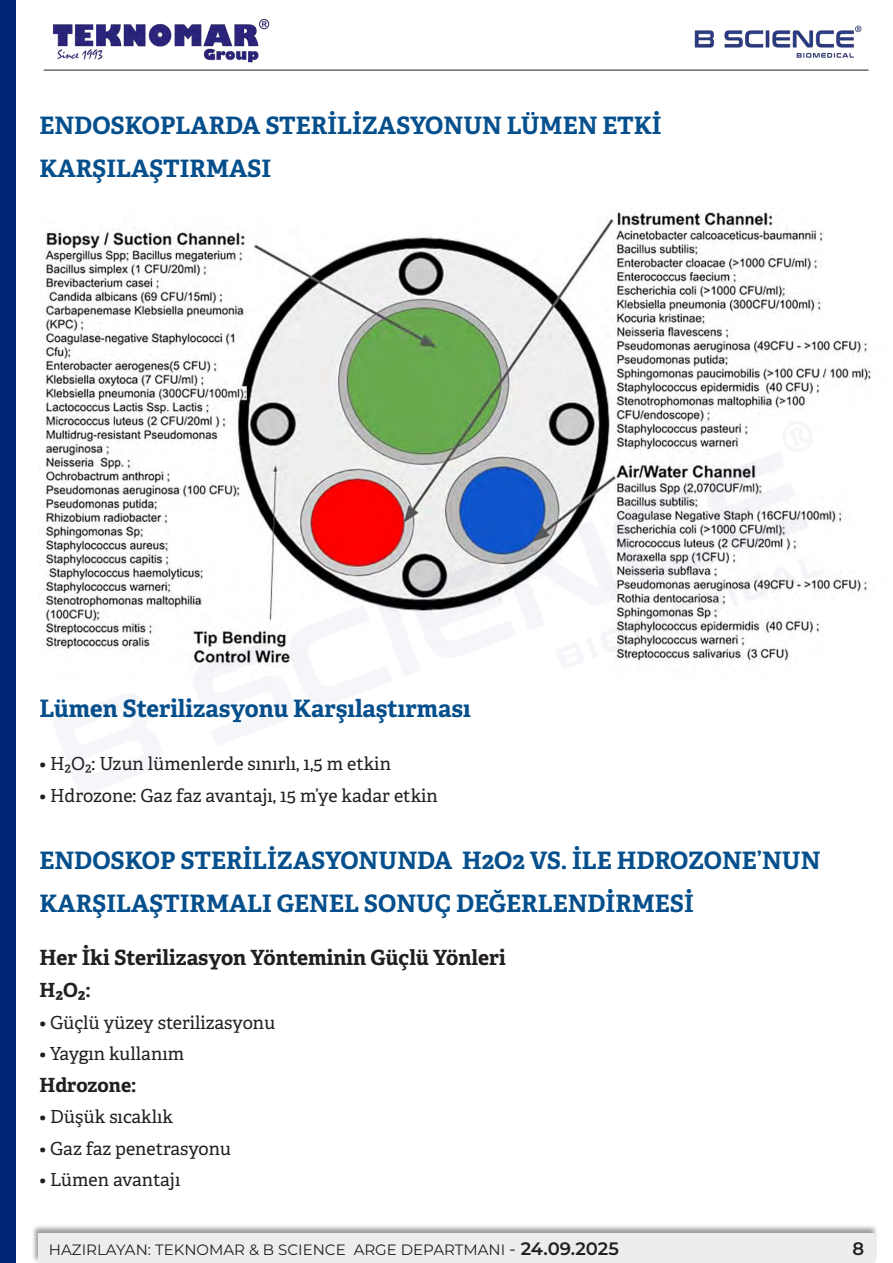
<style>
.page{position:relative;width:893px;height:1263px;background:#fff}
.page>*{position:absolute;margin:0;border:0;box-sizing:border-box;transform-origin:0 0}
.t1{font:700 24px/43.5px "Adelle";color:#044f8c}
.t2{font:700 21px "Adelle";color:#231f20}
.t3{font:700 19.5px "Adelle";color:#231f20}
.t4{font:18px "Adelle";color:#231f20}
.t5{font:600 18px "Montserrat";color:#231f20}
.t6{font:15px "Montserrat";color:#231f20}
.s1{font-size:18px}
.s2{font-weight:600;font-size:18px}
</style>
<div class="page">
<div style="left:32px;top:1224px;width:846px;height:39px;background:#231f20;opacity:.44"></div>
<div style="left:38px;top:1233px;width:836px;height:30px;background:#ededed"></div>
<img style="left:52px;top:18px;width:218px;height:45px">
<img style="left:694px;top:25px;width:168px;height:33px">
<hr style="left:44px;top:70px;width:824px;height:1px;background:#231f20">
<img style="left:44px;top:212px;width:826px;height:158px">
<div style="left:0;top:0;width:16px;height:1263px;background:#002578"></div>
<img style="left:43px;top:370px;width:828px;height:311px">
<p class="t1" style="left:39px;top:103px;width:624px">ENDOSKOPLARDA STERILIZASYONUN LÜMEN ETKI</p>
<p class="t1" style="left:39px;top:147px;width:233px">KARŞILAŞTIRMASI</p>
<p class="t1" style="left:39px;top:687px;width:433px">Lümen Sterilizasyonu Karşılaştırması</p>
<p class="t4" style="left:39px;top:753px;width:353px">• H₂O₂: Uzun lümenlerde sınırlı, 1,5 m etkin</p>
<p class="t4" style="left:39px;top:784px;width:400px">• Hdrozone: Gaz faz avantajı, 15 m’ye kadar etkin</p>
<p class="t1" style="left:39px;top:839px;width:783px">ENDOSKOP STERILIZASYONUNDA H2O2 VS. ILE HDROZONE’NUN<br>KARŞILAŞTIRMALI GENEL SONUÇ DEĞERLENDIRMESI</p>
<p class="t2" style="left:39px;top:945px;width:468px">Her İki Sterilizasyon Yönteminin Güçlü Yönleri</p>
<p class="t3" style="left:39px;top:978px;width:53px">H₂O₂:</p>
<p class="t4" style="left:39px;top:1011px;width:237px">• Güçlü yüzey sterilizasyonu</p>
<p class="t4" style="left:39px;top:1042px;width:146px">• Yaygın kullanım</p>
<p class="t3" style="left:39px;top:1072px;width:99px">Hdrozone:</p>
<p class="t4" style="left:39px;top:1105px;width:135px">• Düşük sıcaklık</p>
<p class="t4" style="left:39px;top:1137px;width:193px">• Gaz faz penetrasyonu</p>
<p class="t4" style="left:39px;top:1168px;width:142px">• Lümen avantajı</p>
<p class="t6" style="left:49px;top:1239px;width:571px">HAZIRLAYAN: TEKNOMAR &amp; B SCIENCE ARGE DEPARTMANI <span class="s1">-</span> <span class="s2">24.09.2025</span></p>
<p class="t5" style="left:852px;top:1236px;width:13px">8</p>
</div>
